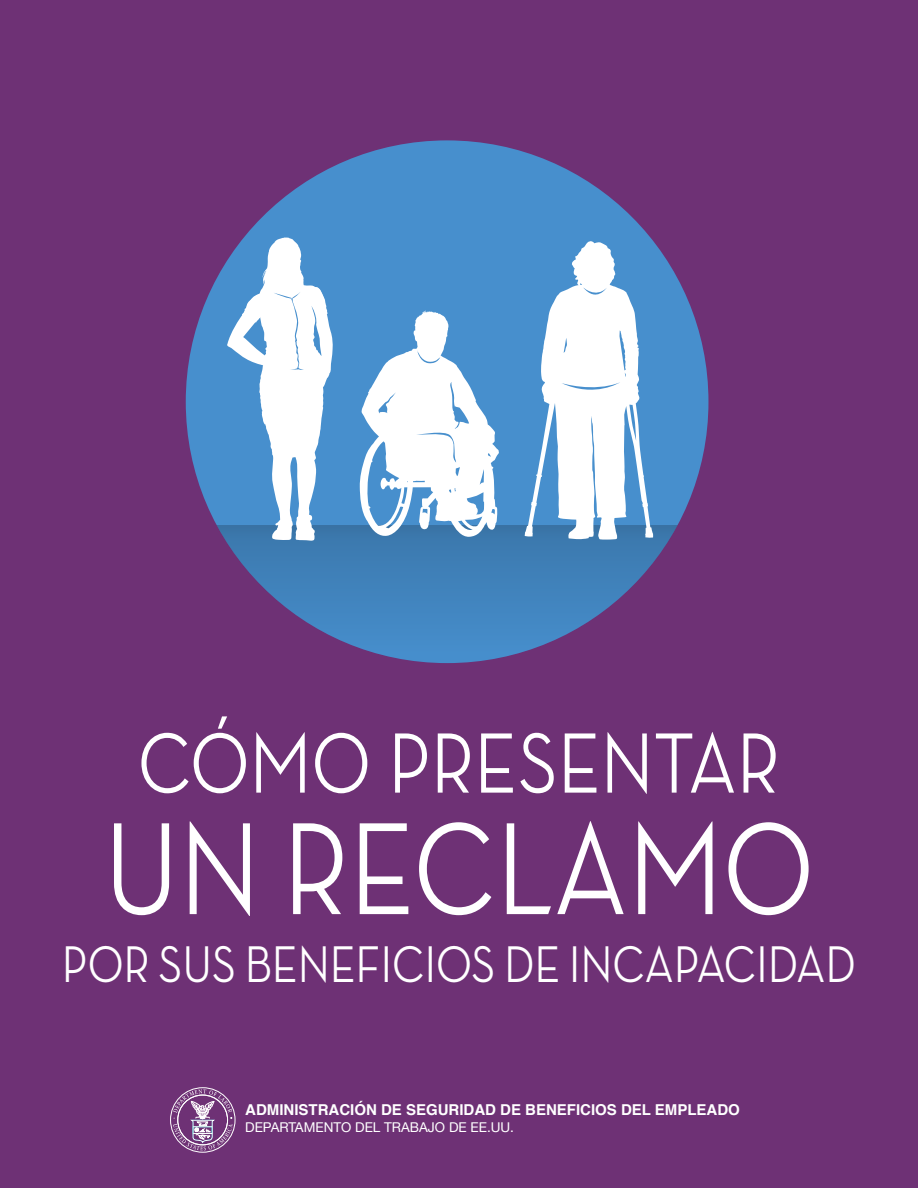
<style>
.page{position:relative;width:918px;height:1188px;background:#6e3175}
.page>*{position:absolute;margin:0;border:0;box-sizing:border-box;transform-origin:0 0}
.t1{font:500 133.5px "Neutra Disp";letter-spacing:.01em;color:#fff;scale:.86 1}
.t2{font:500 87px "Neutra Disp";letter-spacing:.01em;color:#fff;scale:.86 1}
.t3{font:500 52.5px "Neutra Disp";letter-spacing:.01em;color:#fff;scale:.86 1}
.t4{font:700 15px "Helvetica";color:#fff}
.t5{font:13.5px "Helvetica Neue";color:#fff}
</style>
<div class="page">
<div style="left:186px;top:140px;width:522px;height:523px;background:#478fcd;border-radius:261px"></div>
<svg style="left:217px;top:525px;width:461px;height:138px"></svg>
<svg style="left:360px;top:310px;width:139px;height:227px"></svg>
<svg style="left:226px;top:237px;width:107px;height:304px"></svg>
<svg style="left:525px;top:240px;width:128px;height:300px"></svg>
<div style="left:170px;top:1087px;width:66px;height:66px;border:1px solid #fff;border-radius:50%"></div>
<svg style="left:173px;top:1089px;width:60px;height:61px"></svg>
<h1 class="t2" style="left:138px;top:715px;width:747px">CÓMO PRESENTAR</h1>
<h1 class="t1" style="left:105px;top:795px;width:826px">UN RECLAMO</h1>
<h1 class="t3" style="left:62px;top:935px;width:924px">POR SUS BENEFICIOS DE INCAPACIDAD</h1>
<p class="t4" style="left:245px;top:1098px;width:496px">ADMINISTRACIÓN DE SEGURIDAD DE BENEFICIOS DEL EMPLEADO</p>
<p class="t5" style="left:245px;top:1117px;width:270px">DEPARTAMENTO DEL TRABAJO DE EE.UU.</p>
</div>
